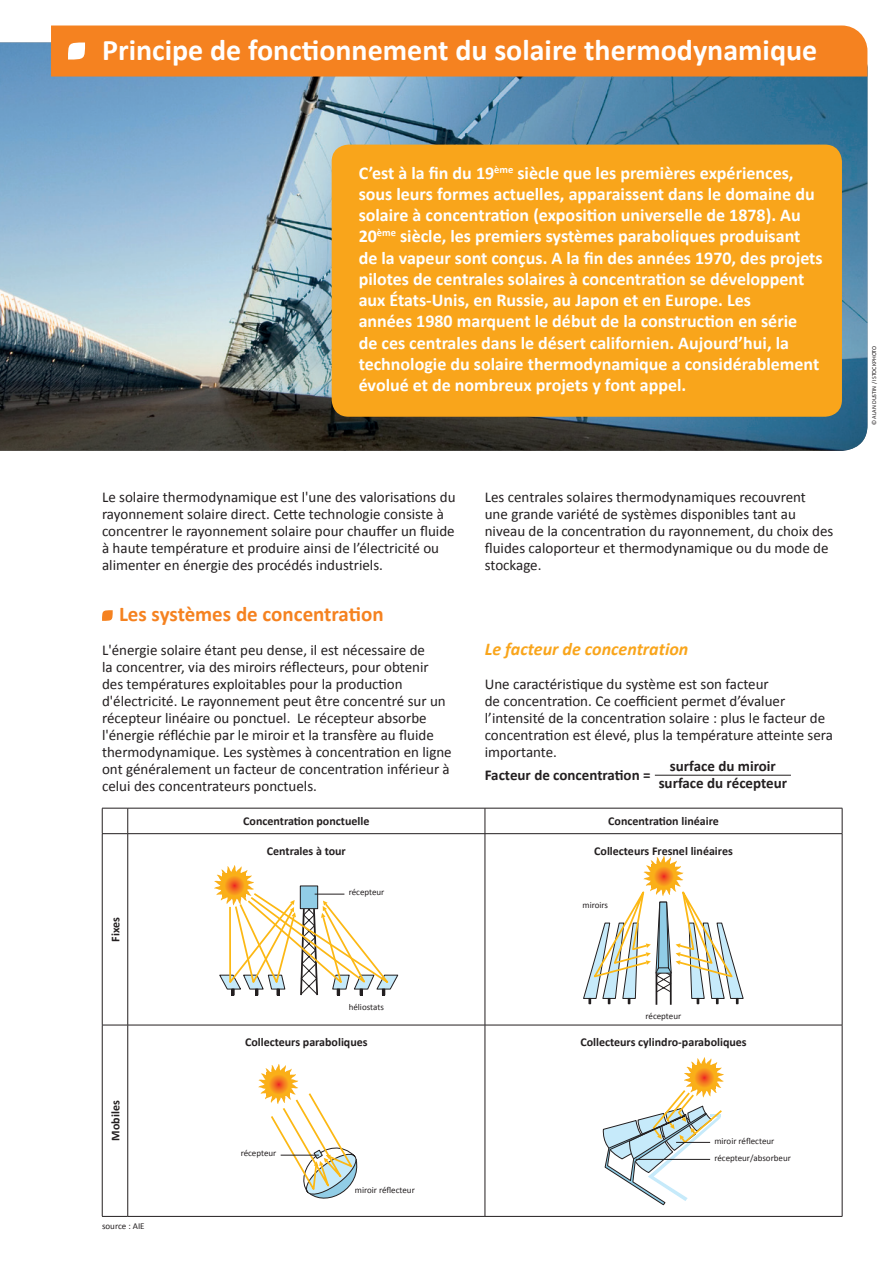
<style>
.page{position:relative;width:893px;height:1263px;background:#fff}
.page>*{position:absolute;margin:0;border:0;box-sizing:border-box;transform-origin:0 0}
.t1{font:700 30px "Calibri";color:#fff}
.t2{font:700 21px "Calibri";color:#f58220}
.t3{font:700 18px/21.3px "Calibri";color:#fff}
.t4{font:italic 700 18px "Calibri";color:#f9a51b}
.t5{font:15px/17px "Calibri";color:#231f20}
.t6{font:700 15px "Calibri";color:#231f20}
.t7{font:700 12px "Calibri";color:#231f20}
.t8{font:9px/17px "Calibri";color:#231f20}
.t9{font:6px "Calibri";color:#231f20}
</style>
<div class="page">
<img style="left:0;top:43px;width:867px;height:408px">
<div style="left:51px;top:26px;width:816px;height:51px;background:#f58220"></div>
<div style="left:332px;top:145px;width:510px;height:272px;background:#f9a51b;border-radius:17px"></div>
<hr style="left:655px;top:775px;width:136px;height:1px;background:#231f20">
<svg style="left:102px;top:610px;width:11px;height:11px"></svg>
<hr style="left:128px;top:808px;width:357px;height:1px;background:#231f20">
<hr style="left:485px;top:808px;width:357px;height:1px;background:#231f20">
<svg style="left:485px;top:808px;width:1px;height:25px"></svg>
<svg style="left:842px;top:808px;width:1px;height:25px"></svg>
<svg style="left:102px;top:808px;width:26px;height:26px"></svg>
<hr style="left:102px;top:834px;width:1px;height:191px;background:#231f20">
<hr style="left:128px;top:833px;width:357px;height:1px;background:#231f20">
<hr style="left:127px;top:834px;width:1px;height:191px;background:#231f20">
<hr style="left:485px;top:833px;width:357px;height:1px;background:#231f20">
<hr style="left:485px;top:834px;width:1px;height:191px;background:#231f20">
<hr style="left:842px;top:834px;width:1px;height:191px;background:#231f20">
<svg style="left:103px;top:1025px;width:24px;height:1px"></svg>
<hr style="left:102px;top:1025px;width:1px;height:191px;background:#231f20">
<hr style="left:128px;top:1025px;width:357px;height:1px;background:#231f20">
<hr style="left:127px;top:1025px;width:1px;height:191px;background:#231f20">
<hr style="left:485px;top:1025px;width:357px;height:1px;background:#231f20">
<hr style="left:485px;top:1025px;width:1px;height:191px;background:#231f20">
<hr style="left:842px;top:1025px;width:1px;height:191px;background:#231f20">
<svg style="left:102px;top:1216px;width:26px;height:1px"></svg>
<hr style="left:128px;top:1216px;width:357px;height:1px;background:#231f20">
<hr style="left:485px;top:1216px;width:357px;height:1px;background:#231f20">
<svg style="left:603px;top:1057px;width:121px;height:148px"></svg>
<hr style="left:656px;top:973px;width:1px;height:32px;background:#231f20">
<hr style="left:670px;top:973px;width:2px;height:32px;background:#231f20">
<svg style="left:583px;top:856px;width:161px;height:148px"></svg>
<svg style="left:258px;top:1064px;width:99px;height:135px"></svg>
<hr style="left:676px;top:1142px;width:34px;height:1px;background:#231f20">
<hr style="left:636px;top:1159px;width:74px;height:1px;background:#231f20">
<svg style="left:214px;top:865px;width:184px;height:130px"></svg>
<hr style="left:281px;top:1155px;width:38px;height:1px;background:#231f20">
<h1 class="t1" style="left:102px;top:31px;width:717px">Principe de fonctionnement du solaire thermodynamique</h1>
<p class="t3" style="left:359px;top:161px;width:466px">C’est à la fin du 19<sup>ème</sup> siècle que les premières expériences, sous leurs formes actuelles, apparaissent dans le domaine du solaire à concentration (exposition universelle de 1878). Au 20<sup>ème</sup> siècle, les premiers systèmes paraboliques produisant de la vapeur sont conçus. A la fin des années 1970, des projets pilotes de centrales solaires à concentration se développent aux États-Unis, en Russie, au Japon et en Europe. Les<br>années 1980 marquent le début de la construction en série<br>de ces centrales dans le désert californien. Aujourd’hui, la technologie du solaire thermodynamique a considérablement évolué et de nombreux projets y font appel.</p>
<p class="t5" style="left:102px;top:488px;width:355px">Le solaire thermodynamique est l'une des valorisations du rayonnement solaire direct. Cette technologie consiste à concentrer le rayonnement solaire pour chauffer un fluide à haute température et produire ainsi de l’électricité ou alimenter en énergie des procédés industriels.</p>
<p class="t5" style="left:485px;top:488px;width:350px">Les centrales solaires thermodynamiques recouvrent<br>une grande variété de systèmes disponibles tant au niveau de la concentration du rayonnement, du choix des fluides caloporteur et thermodynamique ou du mode de stockage.</p>
<h2 class="t2" style="left:119px;top:601px;width:266px">Les systèmes de concentration</h2>
<p class="t5" style="left:102px;top:641px;width:351px">L'énergie solaire étant peu dense, il est nécessaire de<br>la concentrer, via des miroirs réflecteurs, pour obtenir des températures exploitables pour la production d'électricité. Le rayonnement peut être concentré sur un récepteur linéaire ou ponctuel. Le récepteur absorbe l'énergie réfléchie par le miroir et la transfère au fluide thermodynamique. Les systèmes à concentration en ligne ont généralement un facteur de concentration inférieur à celui des concentrateurs ponctuels.</p>
<p class="t4" style="left:485px;top:638px;width:205px">Le facteur de concentration</p>
<p class="t5" style="left:485px;top:675px;width:350px">Une caractéristique du système est son facteur<br>de concentration. Ce coefficient permet d’évaluer l’intensité de la concentration solaire : plus le facteur de concentration est élevé, plus la température atteinte sera importante.</p>
<p class="t6" style="left:659px;top:774px;width:130px">surface du récepteur</p>
<p class="t6" style="left:670px;top:757px;width:108px">surface du miroir</p>
<p class="t6" style="left:485px;top:765px;width:167px">Facteur de concentration =</p>
<p class="t7" style="left:243px;top:814px;width:128px">Concentration ponctuelle</p>
<p class="t7" style="left:608px;top:814px;width:112px">Concentration linéaire</p>
<p class="t7" style="left:267px;top:843px;width:81px">Centrales à tour</p>
<p class="t7" style="left:594px;top:843px;width:140px">Collecteurs Fresnel linéaires</p>
<p class="t7" style="left:108px;top:941px;width:26px;rotate:-90deg">Fixes</p>
<p class="t7" style="left:108px;top:1141px;width:42px;rotate:-90deg">Mobiles</p>
<p class="t8" style="left:102px;top:1217px;width:44px">source : AIE</p>
<p class="t8" style="left:349px;top:883px;width:37px">récepteur</p>
<p class="t8" style="left:349px;top:998px;width:37px">héliostats</p>
<p class="t8" style="left:582px;top:896px;width:27px">miroirs</p>
<p class="t8" style="left:645px;top:1007px;width:37px">récepteur</p>
<p class="t7" style="left:245px;top:1035px;width:124px">Collecteurs paraboliques</p>
<p class="t7" style="left:580px;top:1035px;width:168px">Collecteurs cylindro-paraboliques</p>
<p class="t8" style="left:241px;top:1144px;width:37px">récepteur</p>
<p class="t8" style="left:355px;top:1181px;width:61px">miroir réflecteur</p>
<p class="t8" style="left:714px;top:1132px;width:78px">miroir réflecteur récepteur/absorbeur</p>
<p class="t9" style="left:870px;top:425px;width:81px;rotate:-90deg">© ALAN DUSTIN / iStockPhoto</p>
</div>
